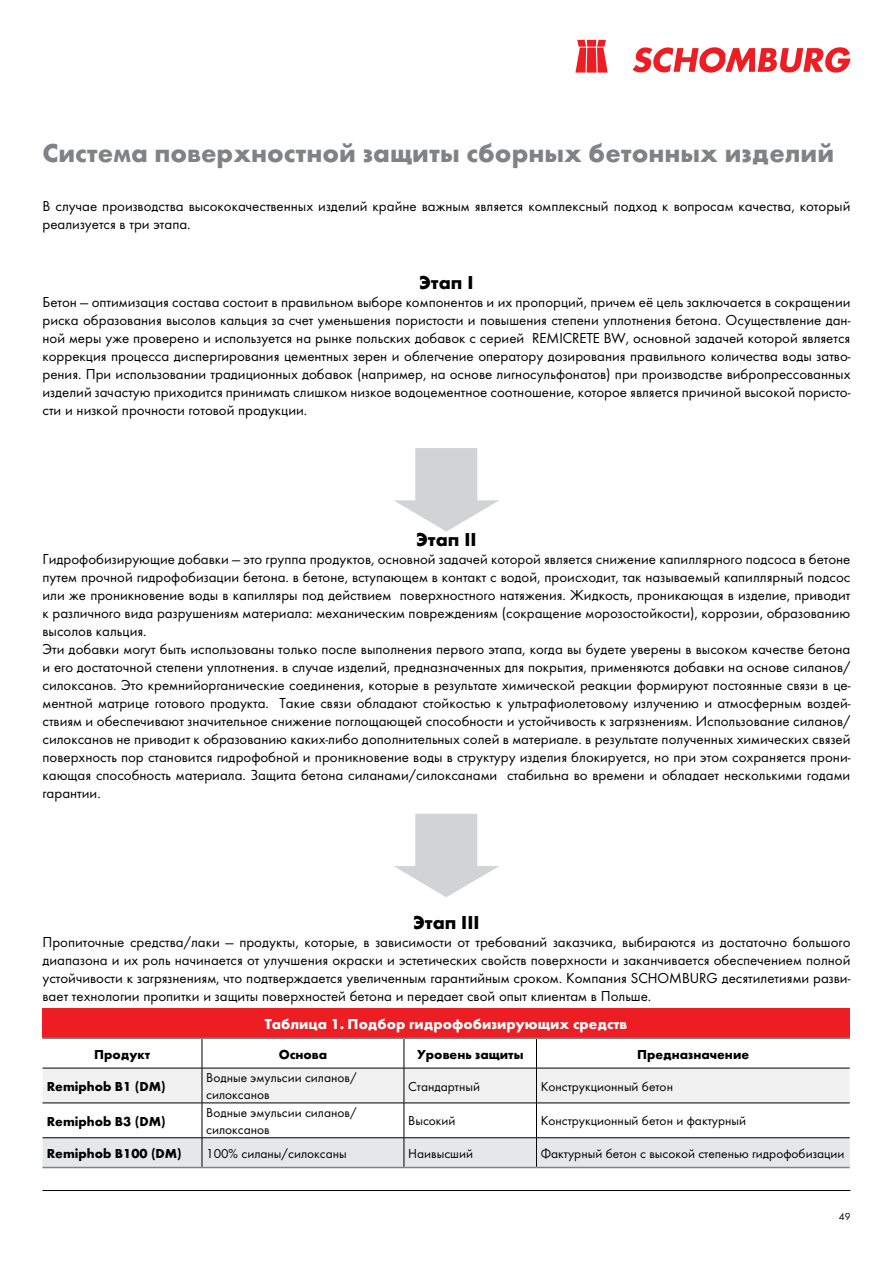
<style>
.page{position:relative;width:893px;height:1263px;background:#fff}
.page>*{position:absolute;margin:0;border:0;box-sizing:border-box;transform-origin:0 0}
.t1{font:700 27px "Futura TOT";color:#808285}
.t2{font:700 19.5px "Futura TOT";color:#000}
.t3{font:15px/18px "Futura TOT Boo";color:#000}
.t4{font:700 15px "Futura TOT";color:#fff}
.t5{font:13.5px/16.2px "Futura TOT Boo";color:#000}
.t6{font:700 13.5px "Futura TOT";color:#000}
.t7{font:10.5px "Futura TOT Boo";color:#000}
</style>
<div class="page">
<hr style="left:43px;top:1190px;width:807px;height:1px;background:#000">
<svg style="left:575px;top:40px;width:33px;height:33px"></svg>
<svg style="left:633px;top:47px;width:217px;height:26px"></svg>
<div style="left:43px;top:1008px;width:807px;height:30px;background:#ed1d24"></div>
<svg style="left:43px;top:1039px;width:807px;height:64px"></svg>
<hr style="left:43px;top:1068px;width:159px;height:1px;background:#000">
<hr style="left:202px;top:1068px;width:202px;height:1px;background:#000">
<hr style="left:202px;top:1068px;width:1px;height:35px;background:#000">
<hr style="left:404px;top:1068px;width:132px;height:1px;background:#000">
<hr style="left:404px;top:1068px;width:1px;height:35px;background:#000">
<hr style="left:536px;top:1068px;width:314px;height:1px;background:#000">
<hr style="left:536px;top:1068px;width:1px;height:35px;background:#000">
<hr style="left:43px;top:1103px;width:159px;height:1px;background:#000">
<hr style="left:202px;top:1103px;width:202px;height:1px;background:#000">
<hr style="left:202px;top:1103px;width:1px;height:34px;background:#000">
<hr style="left:404px;top:1103px;width:132px;height:1px;background:#000">
<hr style="left:404px;top:1103px;width:1px;height:34px;background:#000">
<hr style="left:536px;top:1103px;width:314px;height:1px;background:#000">
<hr style="left:536px;top:1103px;width:1px;height:34px;background:#000">
<hr style="left:43px;top:1137px;width:159px;height:1px;background:#000">
<hr style="left:202px;top:1137px;width:202px;height:1px;background:#000">
<hr style="left:404px;top:1137px;width:132px;height:1px;background:#000">
<hr style="left:536px;top:1137px;width:314px;height:1px;background:#000">
<svg style="left:43px;top:1138px;width:807px;height:29px;background:#e2e3e4"></svg>
<hr style="left:43px;top:1037px;width:159px;height:2px;background:#808285">
<hr style="left:202px;top:1037px;width:202px;height:2px;background:#808285">
<hr style="left:404px;top:1037px;width:132px;height:2px;background:#808285">
<hr style="left:536px;top:1037px;width:314px;height:2px;background:#808285">
<hr style="left:43px;top:1167px;width:159px;height:1px;background:#808285">
<hr style="left:202px;top:1167px;width:202px;height:1px;background:#808285">
<hr style="left:404px;top:1167px;width:132px;height:1px;background:#808285">
<hr style="left:536px;top:1167px;width:314px;height:1px;background:#808285">
<svg style="left:394px;top:814px;width:105px;height:83px"></svg>
<svg style="left:394px;top:448px;width:105px;height:83px"></svg>
<h1 class="t1" style="left:43px;top:136px;width:793px">Система поверхностной защиты сборных бетонных изделий</h1>
<p class="t3" style="left:43px;top:197px;width:809px">В случае производства высококачественных изделий крайне важным является комплексный подход к вопросам качества, который реализуется в три этапа.</p>
<h2 class="t2" style="left:419px;top:270px;width:56px">Этап I</h2>
<p class="t3" style="left:43px;top:292px;width:809px;text-align:justify">Бетон — оптимизация состава состоит в правильном выборе компонентов и их пропорций, причем её цель заключается в сокращении риска образования высолов кальция за счет уменьшения пористости и повышения степени уплотнения бетона. Осуществление дан&shy;ной меры уже проверено и используется на рынке польских добавок с серией REMICRETE BW, основной задачей которой является коррекция процесса диспергирования цементных зерен и облегчение оператору дозирования правильного количества воды затво&shy;рения. При использовании традиционных добавок (например, на основе лигносульфонатов) при производстве вибропрессованных изделий зачастую приходится принимать слишком низкое водоцементное соотношение, которое является причиной высокой пористо&shy;сти и низкой прочности готовой продукции.</p>
<h2 class="t2" style="left:416px;top:527px;width:62px">Этап II</h2>
<p class="t3" style="left:43px;top:550px;width:809px">Гидрофобизирующие добавки — это группа продуктов, основной задачей которой является снижение капиллярного подсоса в бетоне путем прочной гидрофобизации бетона. в бетоне, вступающем в контакт с водой, происходит, так называемый капиллярный подсос или же проникновение воды в капилляры под действием поверхностного натяжения. Жидкость, проникающая в изделие, приводит к различного вида разрушениям материала: механическим повреждениям (сокращение морозостойкости), коррозии, образованию высолов кальция.<br>Эти добавки могут быть использованы только после выполнения первого этапа, когда вы будете уверены в высоком качестве бетона и его достаточной степени уплотнения. в случае изделий, предназначенных для покрытия, применяются добавки на основе силанов/ силоксанов. Это кремнийорганические соединения, которые в результате химической реакции формируют постоянные связи в це&shy;ментной матрице готового продукта. Такие связи обладают стойкостью к ультрафиолетовому излучению и атмосферным воздей&shy;ствиям и обеспечивают значительное снижение поглощающей способности и устойчивость к загрязнениям. Использование силанов/ силоксанов не приводит к образованию каких-либо дополнительных солей в материале. в результате полученных химических связей поверхность пор становится гидрофобной и проникновение воды в структуру изделия блокируется, но при этом сохраняется прони&shy;кающая способность материала. Защита бетона силанами/силоксанами стабильна во времени и обладает несколькими годами гарантии.</p>
<h2 class="t2" style="left:413px;top:911px;width:68px">Этап III</h2>
<p class="t3" style="left:43px;top:933px;width:809px;text-align:justify">Пропиточные средства/лаки — продукты, которые, в зависимости от требований заказчика, выбираются из достаточно большого диапазона и их роль начинается от улучшения окраски и эстетических свойств поверхности и заканчивается обеспечением полной устойчивости к загрязнениям, что подтверждается увеличенным гарантийным сроком. Компания SCHOMBURG десятилетиями разви&shy;вает технологии пропитки и защиты поверхностей бетона и передает свой опыт клиентам в Польше.</p>
<p class="t4" style="left:265px;top:1015px;width:364px">Таблица 1. Подбор гидрофобизирующих средств</p>
<p class="t6" style="left:94px;top:1046px;width:58px">Продукт</p>
<p class="t6" style="left:279px;top:1046px;width:50px">Основа</p>
<p class="t6" style="left:417px;top:1046px;width:108px">Уровень защиты</p>
<p class="t6" style="left:637px;top:1046px;width:113px">Предназначение</p>
<p class="t6" style="left:47px;top:1078px;width:120px">Remiphob B1 (DM)</p>
<p class="t5" style="left:206px;top:1070px;width:152px">Водные эмульсии силанов/ силоксанов</p>
<p class="t5" style="left:408px;top:1078px;width:73px">Стандартный</p>
<p class="t5" style="left:541px;top:1078px;width:134px">Конструкционный бетон</p>
<p class="t6" style="left:47px;top:1113px;width:120px">Remiphob B3 (DM)</p>
<p class="t5" style="left:206px;top:1104px;width:152px">Водные эмульсии силанов/ силоксанов</p>
<p class="t5" style="left:408px;top:1113px;width:49px">Высокий</p>
<p class="t5" style="left:541px;top:1113px;width:207px">Конструкционный бетон и фактурный</p>
<p class="t6" style="left:47px;top:1145px;width:137px">Remiphob B100 (DM)</p>
<p class="t5" style="left:206px;top:1145px;width:142px">100% силаны/силоксаны</p>
<p class="t5" style="left:408px;top:1145px;width:66px">Наивысший</p>
<p class="t5" style="left:541px;top:1145px;width:305px">Фактурный бетон с высокой степенью гидрофобизации</p>
<p class="t7" style="left:839px;top:1211px;width:13px">49</p>
</div>
